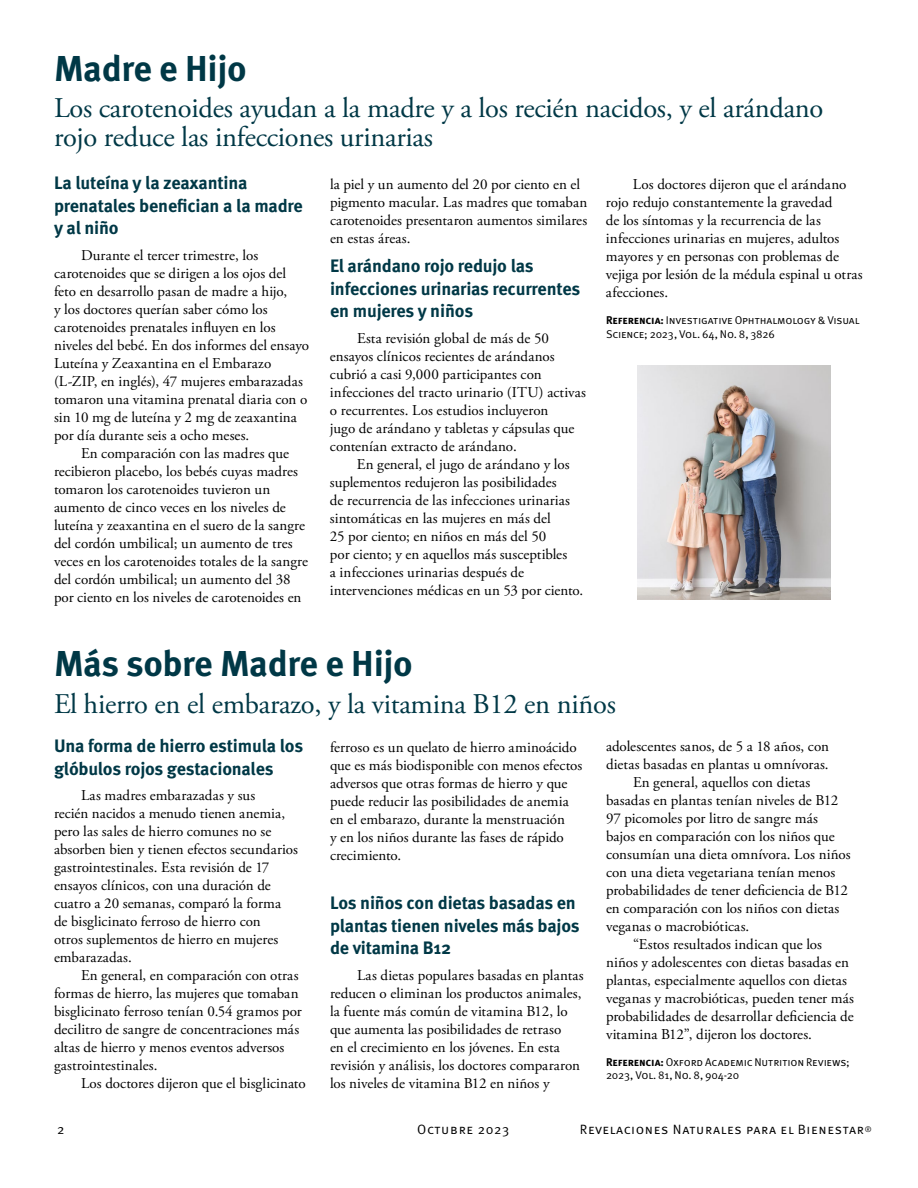
<style>
.page{position:relative;width:918px;height:1188px;background:#fff}
.page>*{position:absolute;margin:0;border:0;box-sizing:border-box;transform-origin:0 0}
.t1{font:700 36px "Meta OT";letter-spacing:-.01em;color:#003846}
.t2{font:28.5px/28.5px "Adobe Garamond Pro";letter-spacing:-.01em;color:#003846}
.t3{font:700 18px/22.5px "Meta OT";letter-spacing:-.01em;color:#003846}
.t4{font:15px/18px "Adobe Garamond Pro";color:#000}
.t5{font:13.5px "Meta OT";letter-spacing:.05em;color:#000}
.t6{font:11.25px/13.5px "Meta OT";letter-spacing:-.01em;color:#000}
.s1{font-weight:700}
</style>
<div class="page">
<img style="left:638px;top:365px;width:192px;height:234px">
<h1 class="t1" style="left:54px;top:46px;width:194px">Madre e Hijo</h1>
<h2 class="t2" style="left:54px;top:95px;width:771px">Los carotenoides ayudan a la madre y a los recién nacidos, y el arándano rojo reduce las infecciones urinarias</h2>
<p class="t3" style="left:54px;top:172px;width:250px">La luteína y la zeaxantina prenatales benefician a la madre y al niño</p>
<p class="t4" style="left:54px;top:247px;width:257px;text-indent:27px">Durante el tercer trimestre, los carotenoides que se dirigen a los ojos del feto en desarrollo pasan de madre a hijo,<br>y los doctores querían saber cómo los carotenoides prenatales influyen en los niveles del bebé. En dos informes del ensayo Luteína y Zeaxantina en el Embarazo (L-ZIP, en inglés), 47 mujeres embarazadas tomaron una vitamina prenatal diaria con o sin 10 mg de luteína y 2 mg de zeaxantina por día durante seis a ocho meses.</p>
<p class="t4" style="left:54px;top:445px;width:256px;text-indent:27px">En comparación con las madres que recibieron placebo, los bebés cuyas madres tomaron los carotenoides tuvieron un aumento de cinco veces en los niveles de luteína y zeaxantina en el suero de la sangre del cordón umbilical; un aumento de tres veces en los carotenoides totales de la sangre del cordón umbilical; un aumento del 38 por ciento en los niveles de carotenoides en</p>
<p class="t4" style="left:330px;top:175px;width:259px">la piel y un aumento del 20 por ciento en el pigmento macular. Las madres que tomaban carotenoides presentaron aumentos similares en estas áreas.</p>
<p class="t3" style="left:330px;top:255px;width:252px">El arándano rojo redujo las infecciones urinarias recurrentes en mujeres y niños</p>
<p class="t4" style="left:330px;top:329px;width:258px;text-indent:27px">Esta revisión global de más de 50 ensayos clínicos recientes de arándanos cubrió a casi 9,000 participantes con infecciones del tracto urinario (ITU) activas o recurrentes. Los estudios incluyeron<br>jugo de arándano y tabletas y cápsulas que contenían extracto de arándano.</p>
<p class="t4" style="left:330px;top:455px;width:255px;text-indent:27px">En general, el jugo de arándano y los suplementos redujeron las posibilidades<br>de recurrencia de las infecciones urinarias sintomáticas en las mujeres en más del<br>25 por ciento; en niños en más del 50<br>por ciento; y en aquellos más susceptibles<br>a infecciones urinarias después de intervenciones médicas en un 53 por ciento.</p>
<p class="t4" style="left:606px;top:176px;width:258px;text-indent:27px">Los doctores dijeron que el arándano rojo redujo constantemente la gravedad<br>de los síntomas y la recurrencia de las infecciones urinarias en mujeres, adultos mayores y en personas con problemas de vejiga por lesión de la médula espinal u otras afecciones.</p>
<p class="t6" style="left:606px;top:314px;width:255px"><span class="s1">Referencia:</span> Investigative Ophthalmology &amp; Visual<br>Science; 2023, Vol. 64, No. 8, 3826</p>
<h1 class="t1" style="left:54px;top:641px;width:360px">Más sobre Madre e Hijo</h1>
<h2 class="t2" style="left:54px;top:691px;width:563px">El hierro en el embarazo, y la vitamina B12 en niños</h2>
<p class="t3" style="left:54px;top:735px;width:251px">Una forma de hierro estimula los glóbulos rojos gestacionales</p>
<p class="t4" style="left:54px;top:787px;width:246px;text-indent:27px">Las madres embarazadas y sus<br>recién nacidos a menudo tienen anemia, pero las sales de hierro comunes no se absorben bien y tienen efectos secundarios gastrointestinales. Esta revisión de 17 ensayos clínicos, con una duración de cuatro a 20 semanas, comparó la forma de bisglicinato ferroso de hierro con<br>otros suplementos de hierro en mujeres embarazadas.</p>
<p class="t4" style="left:54px;top:967px;width:249px;text-indent:27px">En general, en comparación con otras formas de hierro, las mujeres que tomaban bisglicinato ferroso tenían 0.54 gramos por decilitro de sangre de concentraciones más altas de hierro y menos eventos adversos gastrointestinales.</p>
<p class="t4" style="left:81px;top:1075px;width:226px">Los doctores dijeron que el bisglicinato</p>
<p class="t4" style="left:330px;top:738px;width:254px">ferroso es un quelato de hierro aminoácido que es más biodisponible con menos efectos adversos que otras formas de hierro y que puede reducir las posibilidades de anemia en el embarazo, durante la menstruación<br>y en los niños durante las fases de rápido crecimiento.</p>
<p class="t4" style="left:606px;top:738px;width:225px">adolescentes sanos, de 5 a 18 años, con</p>
<p class="t4" style="left:606px;top:756px;width:224px">dietas basadas en plantas u omnívoras.</p>
<p class="t4" style="left:633px;top:774px;width:179px">En general, aquellos con dietas</p>
<p class="t4" style="left:606px;top:792px;width:234px">basadas en plantas tenían niveles de B12</p>
<p class="t4" style="left:606px;top:810px;width:213px">97 picomoles por litro de sangre más</p>
<p class="t4" style="left:606px;top:828px;width:230px">bajos en comparación con los niños que</p>
<p class="t4" style="left:606px;top:846px;width:246px">consumían una dieta omnívora. Los niños</p>
<p class="t4" style="left:606px;top:864px;width:231px">con una dieta vegetariana tenían menos</p>
<p class="t4" style="left:606px;top:882px;width:244px">probabilidades de tener deficiencia de B12</p>
<p class="t4" style="left:606px;top:900px;width:235px">en comparación con los niños con dietas</p>
<p class="t4" style="left:606px;top:918px;width:145px">veganas o macrobióticas.</p>
<p class="t4" style="left:633px;top:936px;width:191px">“Estos resultados indican que los</p>
<p class="t4" style="left:606px;top:954px;width:245px">niños y adolescentes con dietas basadas en</p>
<p class="t4" style="left:606px;top:972px;width:243px">plantas, especialmente aquellos con dietas</p>
<p class="t4" style="left:606px;top:990px;width:249px">veganas y macrobióticas, pueden tener más</p>
<p class="t4" style="left:606px;top:1008px;width:249px">probabilidades de desarrollar deficiencia de</p>
<p class="t4" style="left:606px;top:1026px;width:208px">vitamina B12”, dijeron los doctores.</p>
<p class="t6" style="left:606px;top:1055px;width:245px"><span class="s1">Referencia:</span> Oxford Academic Nutrition Reviews;<br>2023, Vol. 81, No. 8, 904-20</p>
<p class="t3" style="left:330px;top:892px;width:251px">Los niños con dietas basadas en plantas tienen niveles más bajos de vitamina B12</p>
<p class="t4" style="left:330px;top:967px;width:255px;text-indent:27px">Las dietas populares basadas en plantas reducen o eliminan los productos animales, la fuente más común de vitamina B12, lo que aumenta las posibilidades de retraso<br>en el crecimiento en los jóvenes. En esta revisión y análisis, los doctores compararon los niveles de vitamina B12 en niños y</p>
<p class="t5" style="left:57px;top:1121px;width:9px">2</p>
<p class="t5" style="left:417px;top:1121px;width:94px">Octubre 2023</p>
<p class="t5" style="left:580px;top:1121px;width:293px">Revelaciones Naturales para el Bienestar<sup>®</sup></p>
</div>
